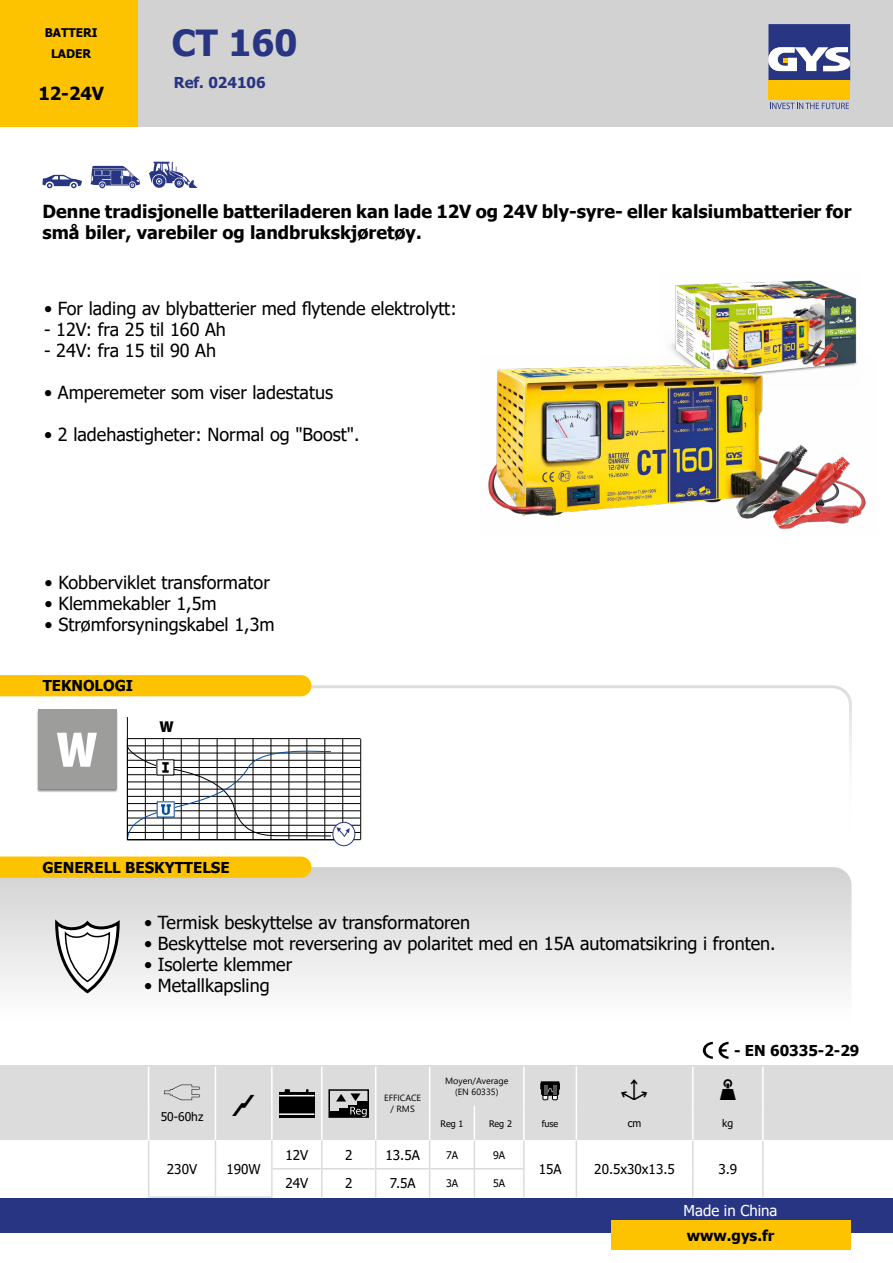
<style>
.page{position:relative;width:893px;height:1263px;background:#fff}
.page>*{position:absolute;margin:0;border:0;box-sizing:border-box;transform-origin:0 0}
.t1{font:900 condensed 50.4px "Myriad Pro";color:#fff;scale:1.18 1}
.t2{font:700 36px "Tahoma";color:#283583}
.t3{font:18px "Tahoma";color:#000}
.t4{font:700 18px/21px "Tahoma";color:#000}
.t5{font:900 15.75px "Myriad Pro";color:#000}
.t6{font:700 15px "Tahoma";color:#000}
.t7{font:15px "Tahoma";color:#fff}
.t8{font:700 15px "Tahoma";color:#283583}
.t9{font:13.5px "Tahoma";color:#000}
.t10{font:700 12px/21px "Tahoma";color:#000;text-align:center}
.t11{font:12px "Tahoma";color:#000}
.t12{font:10.5px "Tahoma";color:#000}
.t13{font:9px/10.8px "Segoe UI";color:#000;text-align:center}
.t14{font:9px "Tahoma";color:#000}
</style>
<div class="page">
<div style="left:0;top:1065px;width:893px;height:75px;background:#dcdcdc"></div>
<div style="left:137px;top:0;width:756px;height:127px;background:#d2d2d2"></div>
<div style="left:0;top:1198px;width:893px;height:34px;background:#283583"></div>
<div style="left:768px;top:81px;width:82px;height:19px;background:#fdc300"></div>
<svg style="left:768px;top:24px;width:82px;height:57px;background:#676ea1"></svg>
<svg style="left:770px;top:103px;width:79px;height:6px"></svg>
<div style="left:0;top:0;width:137px;height:127px;background:#fdc300"></div>
<div style="left:611px;top:1220px;width:239px;height:30px;background:#fdc300"></div>
<svg style="left:0;top:867px;width:851px;height:120px"></svg>
<svg style="left:0;top:685px;width:852px;height:162px"></svg>
<div style="left:0;top:675px;width:311px;height:21px;background:#fdc300"></div>
<svg style="left:0;top:856px;width:311px;height:22px;background:#fcc409"></svg>
<svg style="left:54px;top:916px;width:67px;height:78px"></svg>
<img style="left:670px;top:280px;width:187px;height:75px">
<img style="left:488px;top:355px;width:378px;height:174px">
<hr style="left:215px;top:1067px;width:1px;height:39px;background:#fff">
<hr style="left:271px;top:1067px;width:2px;height:39px;background:#fff">
<hr style="left:321px;top:1067px;width:1px;height:39px;background:#fff">
<hr style="left:375px;top:1067px;width:1px;height:39px;background:#fff">
<hr style="left:429px;top:1067px;width:1px;height:39px;background:#fff">
<hr style="left:523px;top:1067px;width:2px;height:39px;background:#fff">
<hr style="left:576px;top:1067px;width:1px;height:39px;background:#fff">
<hr style="left:692px;top:1067px;width:1px;height:39px;background:#fff">
<hr style="left:215px;top:1106px;width:1px;height:34px;background:#fff">
<hr style="left:271px;top:1106px;width:2px;height:34px;background:#fff">
<hr style="left:321px;top:1106px;width:1px;height:34px;background:#fff">
<hr style="left:375px;top:1106px;width:1px;height:34px;background:#fff">
<hr style="left:429px;top:1106px;width:1px;height:34px;background:#fff">
<hr style="left:474px;top:1106px;width:1px;height:34px;background:#fff">
<hr style="left:523px;top:1106px;width:2px;height:34px;background:#fff">
<hr style="left:576px;top:1106px;width:1px;height:34px;background:#fff">
<hr style="left:692px;top:1106px;width:1px;height:34px;background:#fff">
<svg style="left:148px;top:1140px;width:546px;height:57px"></svg>
<hr style="left:148px;top:1067px;width:1px;height:39px;background:#fff">
<hr style="left:148px;top:1106px;width:1px;height:34px;background:#fff">
<hr style="left:762px;top:1140px;width:2px;height:29px;background:#dcdcdc">
<hr style="left:762px;top:1169px;width:2px;height:28px;background:#dcdcdc">
<hr style="left:762px;top:1067px;width:2px;height:39px;background:#fff">
<hr style="left:762px;top:1106px;width:2px;height:34px;background:#fff">
<hr style="left:216px;top:1196px;width:57px;height:2px;background:#dcdcdc">
<hr style="left:148px;top:1196px;width:68px;height:2px;background:#dcdcdc">
<hr style="left:273px;top:1168px;width:49px;height:1px;background:#dadada">
<hr style="left:322px;top:1168px;width:54px;height:1px;background:#dadada">
<hr style="left:376px;top:1168px;width:53px;height:1px;background:#dadada">
<hr style="left:430px;top:1168px;width:44px;height:1px;background:#dadada">
<hr style="left:474px;top:1168px;width:49px;height:1px;background:#dadada">
<svg style="left:164px;top:1084px;width:36px;height:16px"></svg>
<div style="left:279px;top:1092px;width:35px;height:26px;background:#000"></div>
<hr style="left:279px;top:1113px;width:35px;height:2px;background:#fff">
<hr style="left:279px;top:1095px;width:35px;height:1px;background:#fff">
<svg style="left:284px;top:1089px;width:6px;height:3px"></svg>
<div style="left:328px;top:1089px;width:41px;height:29px;border:2px solid #000"></div>
<div style="left:329px;top:1112px;width:10px;height:5px;background:#000"></div>
<div style="left:339px;top:1108px;width:10px;height:9px;background:#000"></div>
<svg style="left:349px;top:1105px;width:9px;height:11px"></svg>
<div style="left:358px;top:1101px;width:10px;height:16px;background:#000"></div>
<svg style="left:350px;top:1107px;width:17px;height:10px"></svg>
<svg style="left:336px;top:1093px;width:24px;height:8px"></svg>
<svg style="left:541px;top:1081px;width:19px;height:19px"></svg>
<hr style="left:553px;top:1085px;width:4px;height:10px;background:#575756">
<hr style="left:544px;top:1085px;width:4px;height:10px;background:#575756">
<svg style="left:703px;top:1042px;width:26px;height:17px"></svg>
<svg style="left:42px;top:175px;width:40px;height:13px"></svg>
<svg style="left:90px;top:166px;width:50px;height:22px"></svg>
<svg style="left:149px;top:162px;width:49px;height:26px"></svg>
<img style="left:35px;top:708px;width:85px;height:86px">
<div style="left:38px;top:709px;width:78px;height:80px;background:#9d9d9c"></div>
<hr style="left:127px;top:839px;width:233px;height:1px;background:#000">
<hr style="left:127px;top:832px;width:233px;height:1px;background:#000">
<hr style="left:127px;top:825px;width:233px;height:1px;background:#000">
<hr style="left:127px;top:818px;width:233px;height:1px;background:#000">
<hr style="left:127px;top:810px;width:233px;height:1px;background:#000">
<hr style="left:127px;top:803px;width:233px;height:1px;background:#000">
<hr style="left:127px;top:796px;width:233px;height:1px;background:#000">
<hr style="left:127px;top:789px;width:233px;height:1px;background:#000">
<hr style="left:127px;top:782px;width:233px;height:1px;background:#000">
<hr style="left:127px;top:774px;width:233px;height:1px;background:#000">
<hr style="left:127px;top:767px;width:233px;height:1px;background:#000">
<hr style="left:127px;top:760px;width:233px;height:1px;background:#000">
<hr style="left:127px;top:753px;width:233px;height:1px;background:#000">
<hr style="left:127px;top:745px;width:233px;height:1px;background:#000">
<hr style="left:127px;top:738px;width:233px;height:1px;background:#000">
<hr style="left:360px;top:739px;width:1px;height:101px;background:#000">
<svg style="left:333px;top:822px;width:22px;height:24px"></svg>
<div style="left:333px;top:822px;width:22px;height:24px;border:1px solid #283583;border-radius:50%"></div>
<svg style="left:126px;top:717px;width:224px;height:124px"></svg>
<p class="t10" style="left:45px;top:22px;width:55px">BATTERI<br>LADER</p>
<p class="t4" style="left:38px;top:83px;width:67px">12-24V</p>
<h2 class="t2" style="left:172px;top:18px;width:127px">CT 160</h2>
<p class="t8" style="left:174px;top:72px;width:93px">Ref. 024106</p>
<p class="t4" style="left:43px;top:202px;width:810px">Denne tradisjonelle batteriladeren kan lade 12V og 24V bly-syre- eller kalsiumbatterier for små biler, varebiler og landbrukskjøretøy.</p>
<p class="t3" style="left:44px;top:296px;width:414px">• For lading av blybatterier med flytende elektrolytt:</p>
<p class="t3" style="left:44px;top:317px;width:183px">- 12V: fra 25 til 160 Ah</p>
<p class="t3" style="left:44px;top:338px;width:174px">- 24V: fra 15 til 90 Ah</p>
<p class="t3" style="left:44px;top:380px;width:291px">• Amperemeter som viser ladestatus</p>
<p class="t3" style="left:44px;top:422px;width:317px">• 2 ladehastigheter: Normal og "Boost".</p>
<p class="t3" style="left:45px;top:570px;width:227px">• Kobberviklet transformator</p>
<p class="t3" style="left:45px;top:591px;width:174px">• Klemmekabler 1,5m</p>
<p class="t3" style="left:45px;top:612px;width:231px">• Strømforsyningskabel 1,3m</p>
<p class="t6" style="left:43px;top:675px;width:92px">TEKNOLOGI</p>
<h1 class="t1" style="left:56px;top:718px;width:36px">W</h1>
<p class="t5" style="left:159px;top:716px;width:16px">W</p>
<p class="t6" style="left:42px;top:857px;width:189px">GENERELL BESKYTTELSE</p>
<p class="t3" style="left:144px;top:910px;width:328px">• Termisk beskyttelse av transformatoren</p>
<p class="t3" style="left:144px;top:931px;width:633px">• Beskyttelse mot reversering av polaritet med en 15A automatsikring i fronten.</p>
<p class="t3" style="left:144px;top:952px;width:150px">• Isolerte klemmer</p>
<p class="t3" style="left:144px;top:973px;width:127px">• Metallkapsling</p>
<p class="t11" style="left:161px;top:1109px;width:44px">50-60hz</p>
<p class="t9" style="left:167px;top:1160px;width:32px">230V</p>
<p class="t9" style="left:227px;top:1160px;width:36px">190W</p>
<p class="t13" style="left:384px;top:1092px;width:39px">EFFICACE / RMS</p>
<p class="t13" style="left:445px;top:1075px;width:65px">Moyen/Average (EN 60335)</p>
<p class="t6" style="left:734px;top:1040px;width:127px">- EN 60335-2-29</p>
<p class="t14" style="left:441px;top:1117px;width:24px">Reg 1</p>
<p class="t14" style="left:489px;top:1117px;width:24px">Reg 2</p>
<p class="t14" style="left:542px;top:1117px;width:18px">fuse</p>
<p class="t12" style="left:628px;top:1116px;width:15px">cm</p>
<p class="t12" style="left:722px;top:1116px;width:13px">kg</p>
<p class="t9" style="left:285px;top:1146px;width:24px">12V</p>
<p class="t9" style="left:345px;top:1146px;width:9px">2</p>
<p class="t9" style="left:385px;top:1146px;width:36px">13.5A</p>
<p class="t12" style="left:446px;top:1148px;width:14px">7A</p>
<p class="t12" style="left:493px;top:1148px;width:14px">9A</p>
<p class="t9" style="left:285px;top:1174px;width:24px">24V</p>
<p class="t9" style="left:345px;top:1174px;width:9px">2</p>
<p class="t9" style="left:390px;top:1174px;width:27px">7.5A</p>
<p class="t12" style="left:446px;top:1176px;width:14px">3A</p>
<p class="t12" style="left:493px;top:1176px;width:14px">5A</p>
<p class="t9" style="left:539px;top:1160px;width:24px">15A</p>
<p class="t9" style="left:594px;top:1160px;width:82px">20.5x30x13.5</p>
<p class="t9" style="left:718px;top:1160px;width:20px">3.9</p>
<p class="t7" style="left:684px;top:1200px;width:95px">Made in China</p>
<p class="t6" style="left:687px;top:1225px;width:89px">www.gys.fr</p>
</div>
